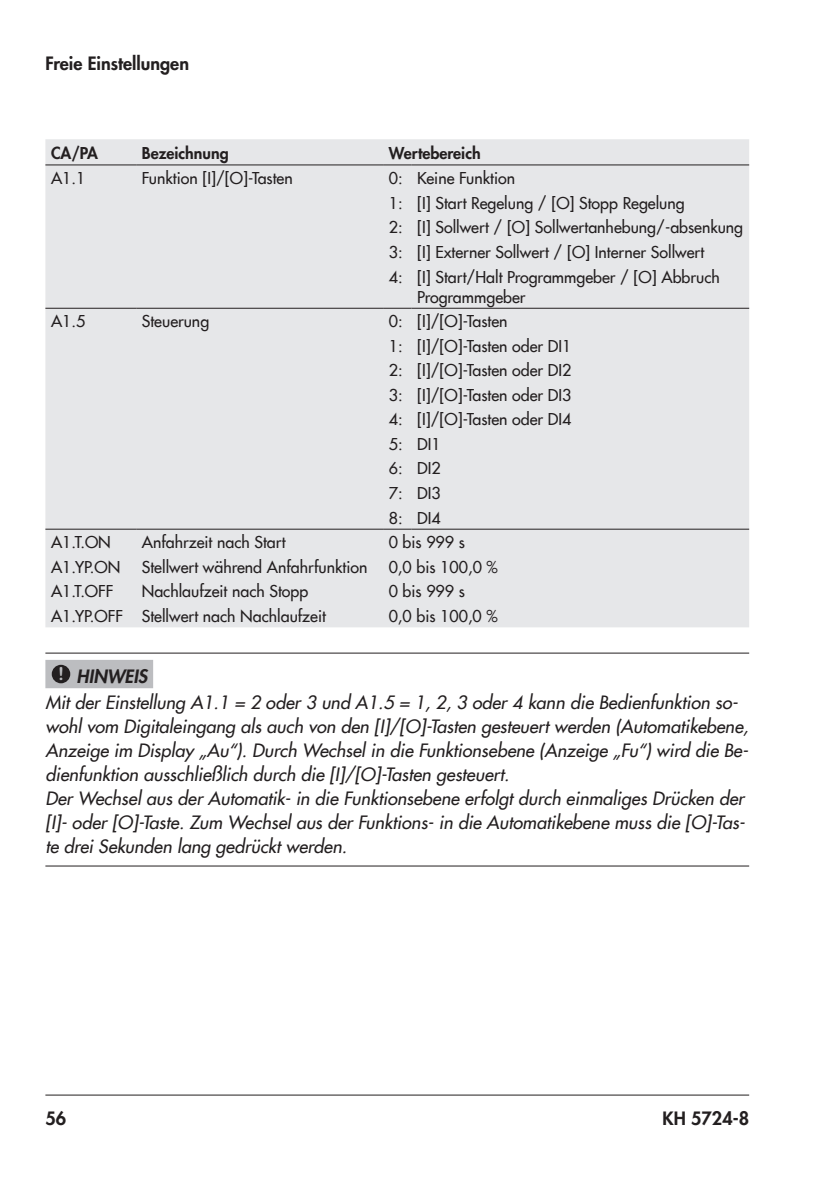
<style>
.page{position:relative;width:840px;height:1191px;background:#fff}
.page>*{position:absolute;margin:0;border:0;box-sizing:border-box;transform-origin:0 0}
.t1{font:italic 500 18px/24px "Futura Com";color:#231f20}
.t2{font:800 18px "Futura Com";color:#231f20}
.t3{font:italic 800 18px "Futura Com";color:#231f20}
.t4{font:500 16px/24.6px "Futura Com";color:#231f20}
.t5{font:800 16px "Futura Com";color:#231f20}
.s1{font-family:"Arial Rounded MT Bold";font-weight:400;font-style:normal;color:#bcbdc0}
</style>
<div class="page">
<hr style="left:45px;top:1094px;width:703px;height:1px;background:#231f20">
<hr style="left:45px;top:652px;width:703px;height:1px;background:#231f20">
<hr style="left:45px;top:865px;width:703px;height:1px;background:#231f20">
<div style="left:45px;top:139px;width:703px;height:488px;background:#e6e7e9"></div>
<hr style="left:45px;top:164px;width:91px;height:1px;background:#231f20">
<hr style="left:136px;top:164px;width:247px;height:1px;background:#231f20">
<svg style="left:383px;top:164px;width:28px;height:1px"></svg>
<hr style="left:411px;top:164px;width:337px;height:1px;background:#231f20">
<hr style="left:45px;top:308px;width:91px;height:1px;background:#231f20">
<hr style="left:136px;top:308px;width:247px;height:1px;background:#231f20">
<svg style="left:383px;top:308px;width:28px;height:1px"></svg>
<hr style="left:411px;top:308px;width:337px;height:1px;background:#231f20">
<hr style="left:45px;top:528px;width:91px;height:1px;background:#231f20">
<hr style="left:136px;top:528px;width:247px;height:1px;background:#231f20">
<svg style="left:383px;top:528px;width:28px;height:1px"></svg>
<hr style="left:411px;top:528px;width:337px;height:1px;background:#231f20">
<div style="left:45px;top:660px;width:108px;height:28px;background:#bcbdc0"></div>
<div style="left:52px;top:665px;width:18px;height:18px;background:#231f20;border-radius:50%"></div>
<p class="t2" style="left:45px;top:49px;width:145px">Freie Einstellungen</p>
<p class="t5" style="left:51px;top:141px;width:48px">CA/PA</p>
<p class="t5" style="left:142px;top:141px;width:88px">Bezeichnung</p>
<p class="t5" style="left:388px;top:141px;width:93px">Wertebereich</p>
<p class="t4" style="left:51px;top:165px;width:36px">A1.1</p>
<p class="t4" style="left:142px;top:165px;width:152px">Funktion [I]/[O]-Tasten</p>
<p class="t4" style="left:388px;top:165px;width:356px">0: Keine Funktion<br>1: [I] Start Regelung / [O] Stopp Regelung<br>2: [I] Sollwert / [O] Sollwertanhebung/-absenkung 3: [I] Externer Sollwert / [O] Interner Sollwert<br>4: [I] Start/Halt Programmgeber / [O] Abbruch</p>
<p class="t4" style="left:417px;top:284px;width:110px">Programmgeber</p>
<p class="t4" style="left:51px;top:308px;width:36px">A1.5</p>
<p class="t4" style="left:142px;top:308px;width:69px">Steuerung</p>
<p class="t4" style="left:388px;top:308px;width:184px">0: [I]/[O]-Tasten<br>1: [I]/[O]-Tasten oder DI1<br>2: [I]/[O]-Tasten oder DI2<br>3: [I]/[O]-Tasten oder DI3<br>4: [I]/[O]-Tasten oder DI4<br>5: DI1<br>6: DI2<br>7: DI3<br>8: DI4</p>
<p class="t4" style="left:51px;top:529px;width:61px">A1.T.ON</p>
<p class="t4" style="left:142px;top:529px;width:145px">Anfahrzeit nach Start</p>
<p class="t4" style="left:388px;top:529px;width:78px">0 bis 999 s</p>
<p class="t4" style="left:51px;top:554px;width:71px">A1.YP.ON</p>
<p class="t4" style="left:142px;top:554px;width:227px">Stellwert während Anfahrfunktion</p>
<p class="t4" style="left:388px;top:554px;width:111px">0,0 bis 100,0 %</p>
<p class="t4" style="left:51px;top:578px;width:64px">A1.T.OFF</p>
<p class="t4" style="left:142px;top:578px;width:168px">Nachlaufzeit nach Stopp</p>
<p class="t4" style="left:388px;top:578px;width:78px">0 bis 999 s</p>
<p class="t4" style="left:51px;top:603px;width:276px">A1.YP.OFF Stellwert nach Nachlaufzeit</p>
<p class="t4" style="left:388px;top:603px;width:111px">0,0 bis 100,0 %</p>
<p class="t3" style="left:58px;top:662px;width:91px"><span class="s1">!</span> HINWEIS</p>
<p class="t1" style="left:45px;top:690px;width:704px">Mit der Einstellung A1.1 = 2 oder 3 und A1.5 = 1, 2, 3 oder 4 kann die Bedienfunktion so&shy;wohl vom Digitaleingang als auch von den [I]/[O]-Tasten gesteuert werden (Automatikebene, Anzeige im Display „Au“). Durch Wechsel in die Funktionsebene (Anzeige „Fu“) wird die Be&shy;dienfunktion ausschließlich durch die [I]/[O]-Tasten gesteuert.<br>Der Wechsel aus der Automatik- in die Funktionsebene erfolgt durch einmaliges Drücken der [I]- oder [O]-Taste. Zum Wechsel aus der Funktions- in die Automatikebene muss die [O]-Tas&shy;te drei Sekunden lang gedrückt werden.</p>
<p class="t2" style="left:45px;top:1104px;width:22px">56</p>
<p class="t2" style="left:662px;top:1104px;width:88px">KH 5724-8</p>
</div>
